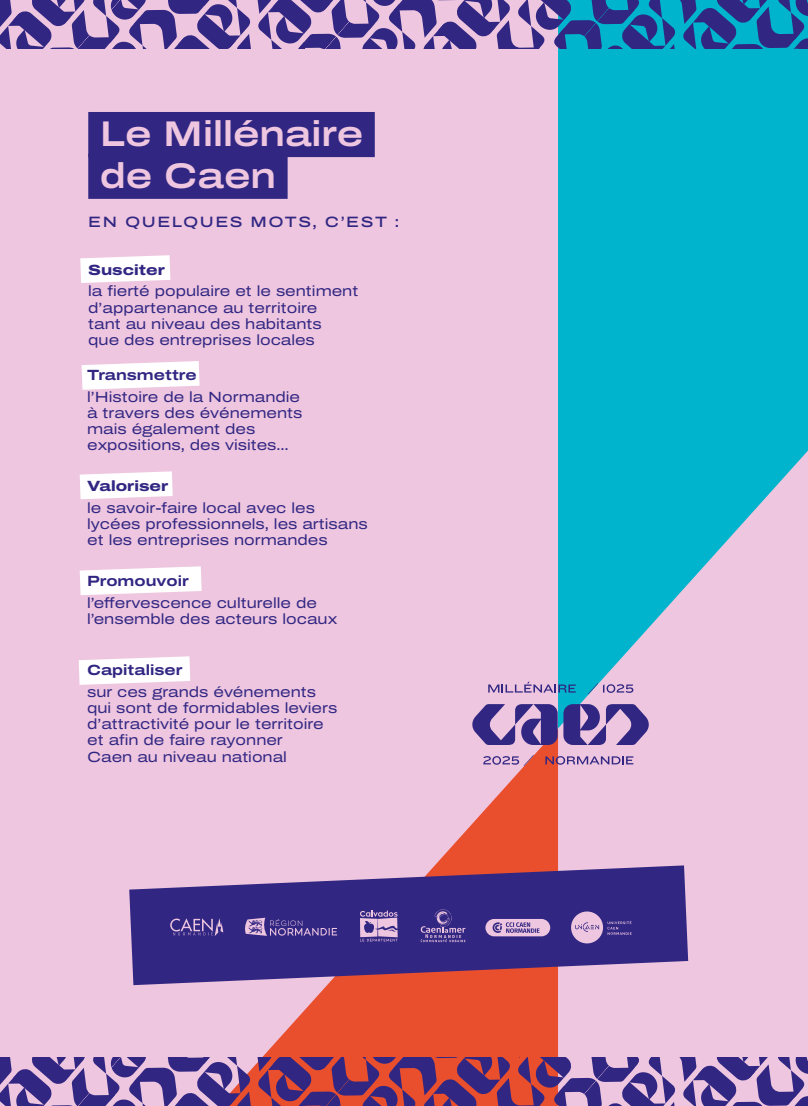
<style>
.page{position:relative;width:808px;height:1106px;background:#efc6df}
.page>*{position:absolute;margin:0;border:0;box-sizing:border-box;transform-origin:0 0}
.t1{font:600 35.7px/41.7px "Archivo Expanded";color:#efc6df}
.t2{font:500 15px "Archivo Expanded";letter-spacing:.1em;color:#312783}
.t3{font:14.85px/16px "Archivo Expanded";color:#312783}
.t4{font:700 14.85px "Archivo Expanded";color:#312783}
.t5{font:800 14.85px "Archivo Expanded";color:#312783}
</style>
<div class="page">
<svg style="left:262px;top:745px;width:296px;height:312px"></svg>
<svg style="left:558px;top:48px;width:250px;height:656px;fill:#00b4cd"></svg>
<svg style="left:0;top:0;width:808px;height:48px"></svg>
<svg style="left:0;top:1057px;width:808px;height:49px"></svg>
<svg style="left:488px;top:682px;width:88px;height:10px"></svg>
<svg style="left:588px;top:683px;width:45px;height:11px"></svg>
<svg style="left:545px;top:756px;width:88px;height:8px"></svg>
<svg style="left:483px;top:755px;width:51px;height:11px"></svg>
<svg style="left:472px;top:704px;width:177px;height:41px"></svg>
<svg style="left:129px;top:865px;width:559px;height:120px;fill:#312783"></svg>
<svg style="left:170px;top:918px;width:53px;height:18px"></svg>
<svg style="left:244px;top:917px;width:93px;height:18px"></svg>
<svg style="left:360px;top:910px;width:38px;height:31px"></svg>
<svg style="left:421px;top:909px;width:44px;height:33px"></svg>
<svg style="left:485px;top:919px;width:65px;height:17px"></svg>
<svg style="left:571px;top:911px;width:61px;height:32px"></svg>
<div style="left:88px;top:112px;width:287px;height:45px;background:#312783"></div>
<div style="left:88px;top:154px;width:200px;height:45px;background:#312783"></div>
<svg style="left:80px;top:471px;width:93px;height:28px"></svg>
<svg style="left:80px;top:255px;width:90px;height:28px"></svg>
<svg style="left:82px;top:361px;width:118px;height:29px"></svg>
<svg style="left:80px;top:566px;width:122px;height:29px"></svg>
<svg style="left:79px;top:656px;width:111px;height:29px"></svg>
<h1 class="t1" style="left:100px;top:113px;width:265px">Le Millénaire de Caen</h1>
<p class="t2" style="left:88px;top:210px;width:313px">EN QUELQUES MOTS, C’EST :</p>
<p class="t5" style="left:88px;top:258px;width:78px">Susciter</p>
<p class="t3" style="left:88px;top:283px;width:272px">la fierté populaire et le sentiment d’appartenance au territoire<br>tant au niveau des habitants<br>que des entreprises locales</p>
<p class="t4" style="left:87px;top:363px;width:111px">Transmettre</p>
<p class="t3" style="left:87px;top:388px;width:217px">l’Histoire de la Normandie à travers des événements mais également des expositions, des visites…</p>
<p class="t5" style="left:87px;top:474px;width:82px">Valoriser</p>
<p class="t3" style="left:87px;top:499px;width:282px">le savoir-faire local avec les lycées professionnels, les artisans et les entreprises normandes</p>
<p class="t4" style="left:87px;top:570px;width:103px">Promouvoir</p>
<p class="t3" style="left:87px;top:595px;width:251px">l’effervescence culturelle de l’ensemble des acteurs locaux</p>
<p class="t4" style="left:87px;top:659px;width:97px">Capitaliser</p>
<p class="t3" style="left:87px;top:684px;width:252px">sur ces grands événements qui sont de formidables leviers d’attractivité pour le territoire et afin de faire rayonner<br>Caen au niveau national</p>
</div>
